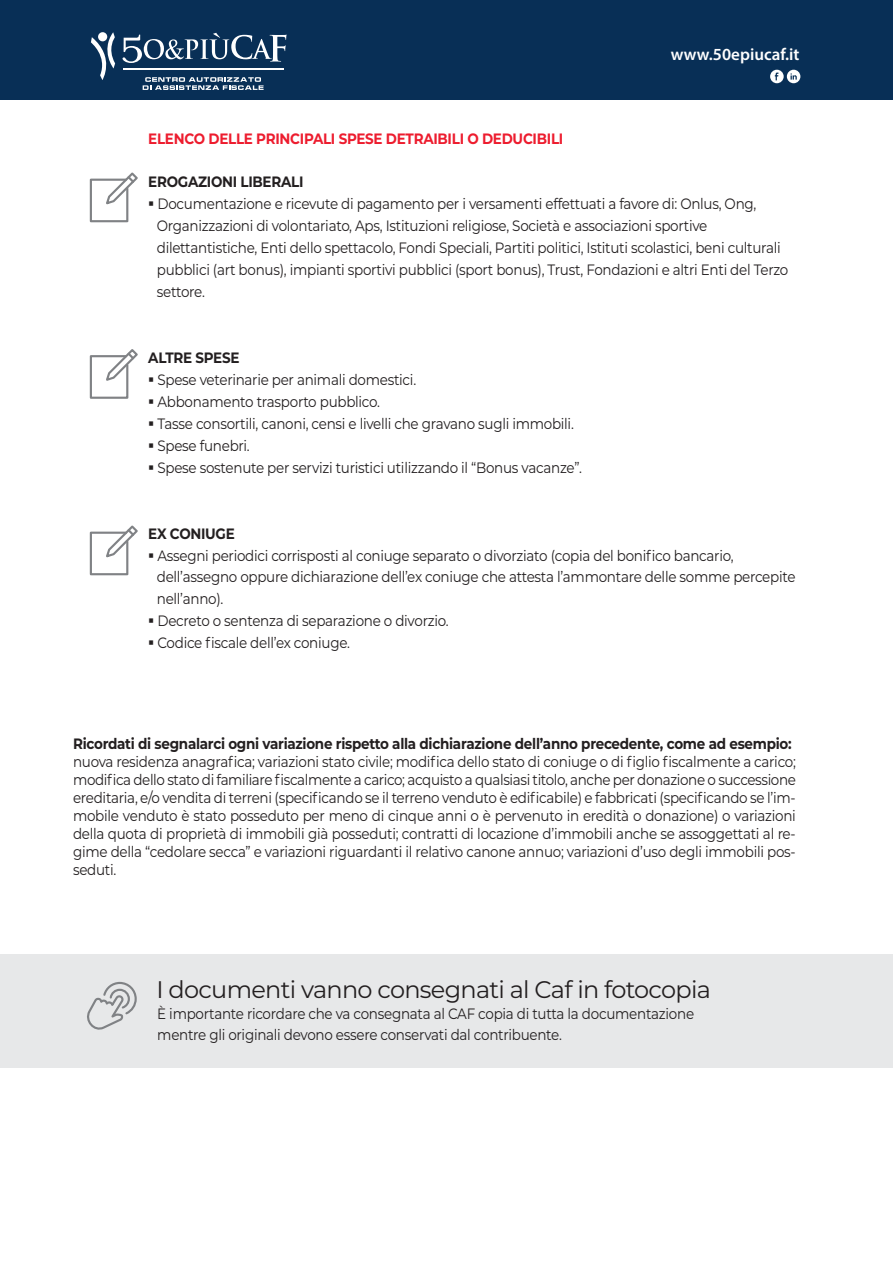
<style>
.page{position:relative;width:893px;height:1263px;background:#fff}
.page>*{position:absolute;margin:0;border:0;box-sizing:border-box;transform-origin:0 0}
.t1{font:24px "Montserrat";letter-spacing:-.03em;color:#231f20}
.t2{font:600 17.1px "Myriad Pro";color:#fff}
.t3{font:15px/21.9px "Montserrat";letter-spacing:-.02em;color:#231f20;scale:.9 1}
.t4{font:700 15px "Montserrat";letter-spacing:-.02em;color:#231f20;scale:.9 1}
.t5{font:700 15px "Montserrat";letter-spacing:-.02em;color:#ed1c2e;scale:.9 1}
</style>
<div class="page">
<div style="left:0;top:0;width:893px;height:100px;background:#082f56"></div>
<hr style="left:124px;top:68px;width:160px;height:2px;background:#fff">
<svg style="left:143px;top:77px;width:121px;height:13px"></svg>
<svg style="left:91px;top:32px;width:25px;height:48px"></svg>
<div style="left:98px;top:32px;width:9px;height:9px;background:#fff;border-radius:50%"></div>
<svg style="left:123px;top:33px;width:164px;height:30px"></svg>
<svg style="left:89px;top:172px;width:49px;height:51px"></svg>
<svg style="left:89px;top:349px;width:49px;height:50px"></svg>
<svg style="left:89px;top:525px;width:49px;height:51px"></svg>
<div style="left:0;top:954px;width:893px;height:113px;background:#e7e8e9"></div>
<svg style="left:87px;top:981px;width:50px;height:49px"></svg>
<svg style="left:770px;top:70px;width:30px;height:13px"></svg>
<p class="t2" style="left:671px;top:47px;width:130px">www.50epiucaf.it</p>
<p class="t5" style="left:148px;top:132px;width:463px">ELENCO DELLE PRINCIPALI SPESE DETRAIBILI O DEDUCIBILI</p>
<p class="t4" style="left:148px;top:176px;width:174px">EROGAZIONI LIBERALI</p>
<p class="t3" style="left:157px;top:194px;width:703px;text-indent:-9px">▪ Documentazione e ricevute di pagamento per i versamenti effettuati a favore di: Onlus, Ong, Organizzazioni di volontariato, Aps, Istituzioni religiose, Società e associazioni sportive dilettantistiche, Enti dello spettacolo, Fondi Speciali, Partiti politici, Istituti scolastici, beni culturali pubblici (art bonus), impianti sportivi pubblici (sport bonus), Trust, Fondazioni e altri Enti del Terzo settore.</p>
<p class="t4" style="left:148px;top:352px;width:103px">ALTRE SPESE</p>
<p class="t3" style="left:148px;top:370px;width:299px">▪ Spese veterinarie per animali domestici.</p>
<p class="t3" style="left:148px;top:392px;width:259px">▪ Abbonamento trasporto pubblico.</p>
<p class="t3" style="left:148px;top:414px;width:474px">▪ Tasse consortili, canoni, censi e livelli che gravano sugli immobili.</p>
<p class="t3" style="left:148px;top:436px;width:114px">▪ Spese funebri.</p>
<p class="t3" style="left:148px;top:458px;width:483px">▪ Spese sostenute per servizi turistici utilizzando il “Bonus vacanze”.</p>
<p class="t4" style="left:148px;top:527px;width:98px">EX CONIUGE</p>
<p class="t3" style="left:157px;top:545px;width:711px;text-indent:-9px">▪ Assegni periodici corrisposti al coniuge separato o divorziato (copia del bonifico bancario, dell’assegno oppure dichiarazione dell’ex coniuge che attesta l’ammontare delle somme percepite nell’anno).</p>
<p class="t3" style="left:148px;top:611px;width:335px">▪ Decreto o sentenza di separazione o divorzio.</p>
<p class="t3" style="left:148px;top:633px;width:226px">▪ Codice fiscale dell’ex coniuge.</p>
<p class="t4" style="left:73px;top:737px;width:800px">Ricordati di segnalarci ogni variazione rispetto alla dichiarazione dell’anno precedente, come ad esempio:</p>
<p class="t3" style="left:73px;top:753px;width:805px;line-height:18px;text-align:justify">nuova residenza anagrafica; variazioni stato civile; modifica dello stato di coniuge o di figlio fiscalmente a carico; modifica dello stato di familiare fiscalmente a carico; acquisto a qualsiasi titolo, anche per donazione o successione ereditaria, e/o vendita di terreni (specificando se il terreno venduto è edificabile) e fabbricati (specificando se l’im&shy;mobile venduto è stato posseduto per meno di cinque anni o è pervenuto in eredità o donazione) o variazioni della quota di proprietà di immobili già posseduti; contratti di locazione d’immobili anche se assoggettati al re&shy;gime della “cedolare secca” e variazioni riguardanti il relativo canone annuo; variazioni d’uso degli immobili pos&shy;seduti.</p>
<h1 class="t1" style="left:157px;top:980px;width:556px">I documenti vanno consegnati al Caf in fotocopia</h1>
<p class="t3" style="left:157px;top:1004px;width:598px;line-height:21px">È importante ricordare che va consegnata al CAF copia di tutta la documentazione mentre gli originali devono essere conservati dal contribuente.</p>
</div>
